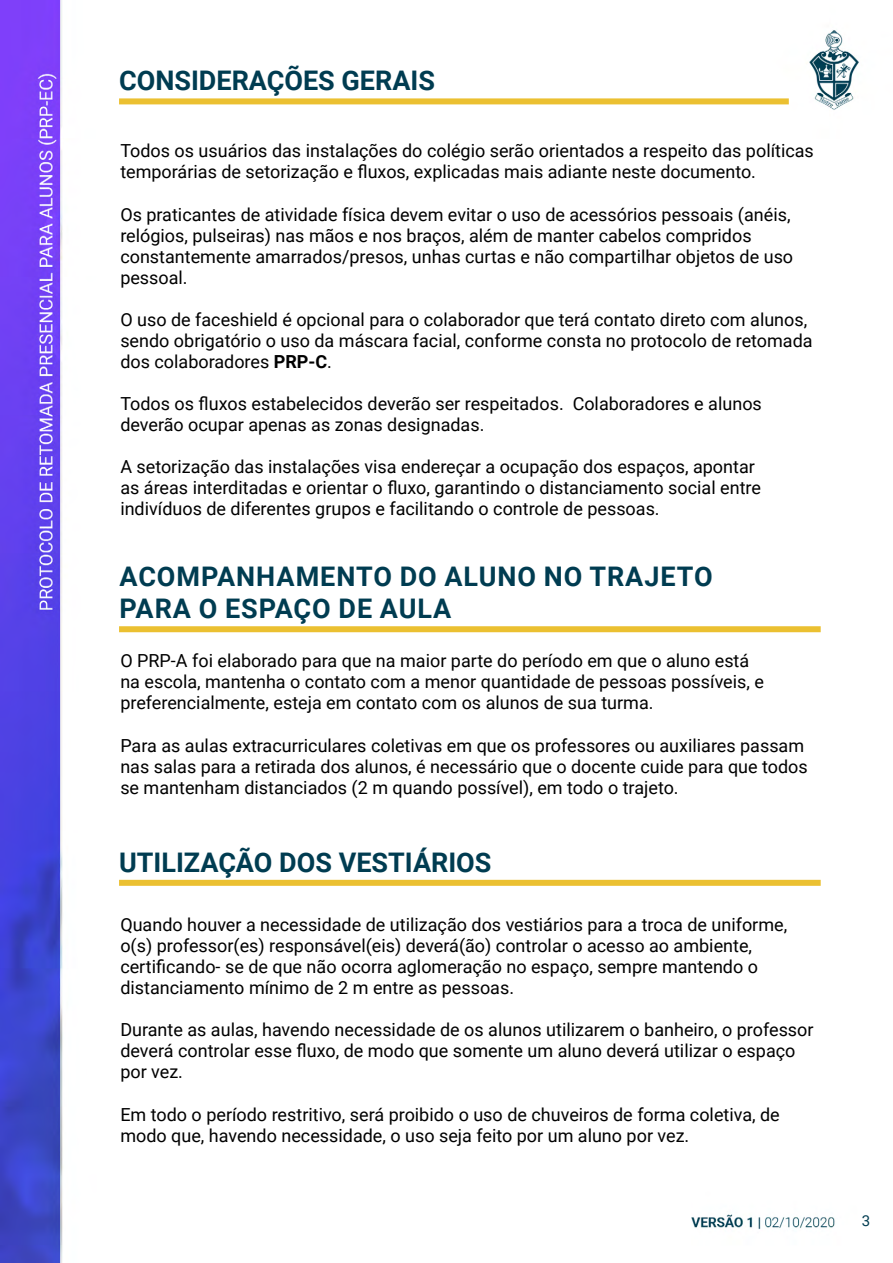
<style>
.page{position:relative;width:893px;height:1263px;background:#fff}
.page>*{position:absolute;margin:0;border:0;box-sizing:border-box;transform-origin:0 0}
.t1{font:700 27px/32.4px "Roboto";letter-spacing:.035em;color:#003c51}
.t2{font:700 27px "Roboto";color:#003c51}
.t3{font:18px/21px "Roboto";color:#000}
.t4{font:15px "Roboto";color:#003c51}
.s1{font-weight:700}
</style>
<div class="page">
<img style="left:0;top:0;width:859px;height:1263px">
<div style="left:119px;top:98px;width:670px;height:6px;background:#ebc031"></div>
<div style="left:119px;top:626px;width:702px;height:6px;background:#ebc031"></div>
<div style="left:119px;top:880px;width:702px;height:6px;background:#ebc031"></div>
<h1 class="t2" style="left:119px;top:62px;width:317px">CONSIDERAÇÕES GERAIS</h1>
<p class="t3" style="left:120px;top:140px;width:695px">Todos os usuários das instalações do colégio serão orientados a respeito das políticas temporárias de setorização e fluxos, explicadas mais adiante neste documento.</p>
<p class="t3" style="left:120px;top:203px;width:674px">Os praticantes de atividade física devem evitar o uso de acessórios pessoais (anéis, relógios, pulseiras) nas mãos e nos braços, além de manter cabelos compridos constantemente amarrados/presos, unhas curtas e não compartilhar objetos de uso pessoal.</p>
<p class="t3" style="left:120px;top:308px;width:694px">O uso de faceshield é opcional para o colaborador que terá contato direto com alunos, sendo obrigatório o uso da máscara facial, conforme consta no protocolo de retomada dos colaboradores <span class="s1">PRP-C</span>.</p>
<p class="t3" style="left:120px;top:392px;width:643px">Todos os fluxos estabelecidos deverão ser respeitados. Colaboradores e alunos deverão ocupar apenas as zonas designadas.</p>
<p class="t3" style="left:120px;top:456px;width:642px">A setorização das instalações visa endereçar a ocupação dos espaços, apontar as áreas interditadas e orientar o fluxo, garantindo o distanciamento social entre indivíduos de diferentes grupos e facilitando o controle de pessoas.</p>
<h1 class="t1" style="left:120px;top:559px;width:595px">ACOMPANHAMENTO DO ALUNO NO TRAJETO<br>PARA O ESPAÇO DE AULA</h1>
<p class="t3" style="left:120px;top:650px;width:645px">O PRP-A foi elaborado para que na maior parte do período em que o aluno está na escola, mantenha o contato com a menor quantidade de pessoas possíveis, e preferencialmente, esteja em contato com os alunos de sua turma.</p>
<p class="t3" style="left:120px;top:734px;width:689px">Para as aulas extracurriculares coletivas em que os professores ou auxiliares passam nas salas para a retirada dos alunos, é necessário que o docente cuide para que todos se mantenham distanciados (2 m quando possível), em todo o trajeto.</p>
<h1 class="t2" style="left:119px;top:843px;width:374px">UTILIZAÇÃO DOS VESTIÁRIOS</h1>
<p class="t3" style="left:120px;top:913px;width:668px">Quando houver a necessidade de utilização dos vestiários para a troca de uniforme, o(s) professor(es) responsável(eis) deverá(ão) controlar o acesso ao ambiente, certificando- se de que não ocorra aglomeração no espaço, sempre mantendo o distanciamento mínimo de 2 m entre as pessoas.</p>
<p class="t3" style="left:120px;top:1019px;width:695px">Durante as aulas, havendo necessidade de os alunos utilizarem o banheiro, o professor deverá controlar esse fluxo, de modo que somente um aluno deverá utilizar o espaço por vez.</p>
<p class="t3" style="left:120px;top:1103px;width:661px">Em todo o período restritivo, será proibido o uso de chuveiros de forma coletiva, de modo que, havendo necessidade, o uso seja feito por um aluno por vez.</p>
<p class="t4" style="left:862px;top:1210px;width:10px">3</p>
</div>
